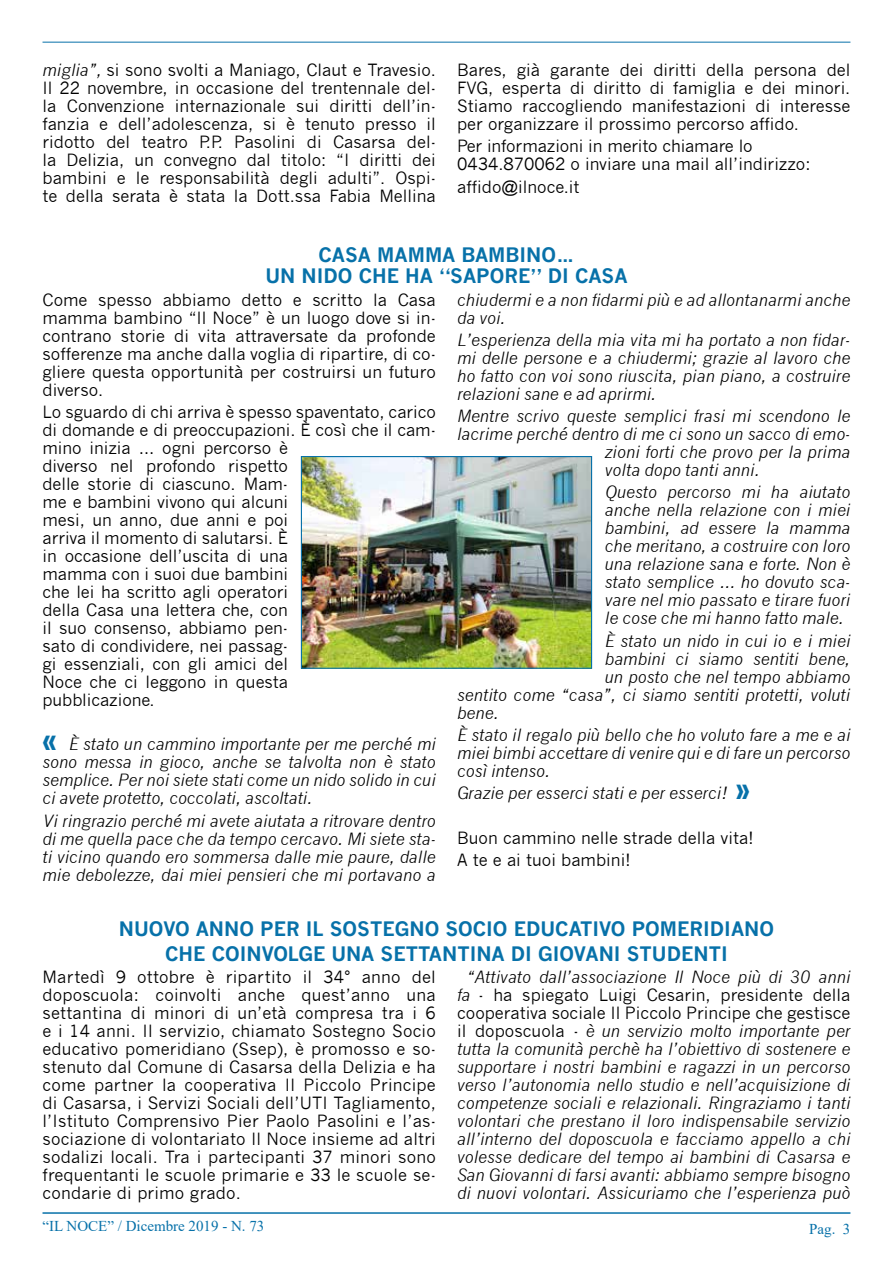
<style>
.page{position:relative;width:893px;height:1263px;background:#fff}
.page>*{position:absolute;margin:0;border:0;box-sizing:border-box;transform-origin:0 0}
.t1{font:700 19.5px/21px "News Gothic";color:#0771a9;text-align:center}
.t2{font:16.5px/18px "News Gothic";letter-spacing:-.005em;color:#000;text-align:justify}
.t3{font:italic 16.5px/18px "News Gothic";color:#000;text-align:justify}
.t4{font:15px "Times New Roman";color:#0771a9}
.s1{font-style:italic}
.s2{font-weight:700;font-style:normal;font-size:27px;color:#0771a9}
.s3{font-style:normal}
</style>
<div class="page">
<hr style="left:43px;top:42px;width:807px;height:1px;background:#0771a9">
<hr style="left:43px;top:1212px;width:807px;height:2px;background:#0771a9">
<img style="left:303px;top:458px;width:287px;height:209px">
<div style="left:301px;top:456px;width:291px;height:213px;border:1px solid #0771a9"></div>
<p class="t2" style="left:43px;top:61px;width:395px"><span class="s1">miglia”,</span> si sono svolti a Maniago, Claut e Travesio.<br>Il 22 novembre, in occasione del trentennale del&shy;la Convenzione internazionale sui diritti dell’in&shy;fanzia e dell’adolescenza, si è tenuto presso il ridotto del teatro P.P. Pasolini di Casarsa del&shy;la Delizia, un convegno dal titolo: “I diritti dei bambini e le responsabilità degli adulti”. Ospi&shy;te della serata è stata la Dott.ssa Fabia Mellina</p>
<p class="t2" style="left:457px;top:61px;width:395px">Bares, già garante dei diritti della persona del FVG, esperta di diritto di famiglia e dei minori.<br>Stiamo raccogliendo manifestazioni di interesse per organizzare il prossimo percorso affido.</p>
<p class="t2" style="left:457px;top:137px;width:355px">Per informazioni in merito chiamare lo<br>0434.870062 o inviare una mail all’indirizzo:</p>
<p class="t2" style="left:457px;top:178px;width:124px">affido@ilnoce.it</p>
<p class="t1" style="left:265px;top:244px;width:364px">CASA MAMMA BAMBINO…<br>UN NIDO CHE HA “SAPORE” DI CASA</p>
<p class="t2" style="left:43px;top:291px;width:395px">Come spesso abbiamo detto e scritto la Casa mamma bambino “Il Noce” è un luogo dove si in&shy;contrano storie di vita attraversate da profonde sofferenze ma anche dalla voglia di ripartire, di co&shy;gliere questa opportunità per costruirsi un futuro diverso.</p>
<p class="t2" style="left:43px;top:403px;width:395px;text-align:left">Lo sguardo di chi arriva è spesso spaventato, carico di domande e di preoccupazioni. È così che il cam&shy;mino inizia … ogni percorso è<br>diverso nel profondo rispetto<br>delle storie di ciascuno. Mam-<br>me e bambini vivono qui alcuni<br>mesi, un anno, due anni e poi<br>arriva il momento di salutarsi. È<br>in occasione dell’uscita di una<br>mamma con i suoi due bambini<br>che lei ha scritto agli operatori<br>della Casa una lettera che, con<br>il suo consenso, abbiamo pen-<br>sato di condividere, nei passag-<br>gi essenziali, con gli amici del<br>Noce che ci leggono in questa<br>pubblicazione.</p>
<p class="t3" style="left:43px;top:735px;width:395px"><span class="s2">«</span> È stato un cammino importante per me perché mi sono messa in gioco, anche se talvolta non è stato semplice. Per noi siete stati come un nido solido in cui ci avete protetto, coccolati, ascoltati.</p>
<p class="t3" style="left:43px;top:811px;width:395px">Vi ringrazio perché mi avete aiutata a ritrovare dentro di me quella pace che da tempo cercavo. Mi siete sta&shy;ti vicino quando ero sommersa dalle mie paure, dalle mie debolezze, dai miei pensieri che mi portavano a</p>
<p class="t3" style="left:457px;top:290px;width:395px">chiudermi e a non fidarmi più e ad allontanarmi anche da voi.</p>
<p class="t3" style="left:457px;top:331px;width:395px">L’esperienza della mia vita mi ha portato a non fidar&shy;mi delle persone e a chiudermi; grazie al lavoro che ho fatto con voi sono riuscita, pian piano, a costruire relazioni sane e ad aprirmi.</p>
<p class="t3" style="left:457px;top:407px;width:395px">Mentre scrivo queste semplici frasi mi scendono le</p>
<p class="t3" style="left:457px;top:425px;width:395px">lacrime perché dentro di me ci sono un sacco di emo-</p>
<p class="t3" style="left:605px;top:443px;width:247px">zioni forti che provo per la prima</p>
<p class="t3" style="left:605px;top:461px;width:156px">volta dopo tanti anni.</p>
<p class="t3" style="left:605px;top:483px;width:247px">Questo percorso mi ha aiutato anche nella relazione con i miei bambini, ad essere la mamma che meritano, a costruire con loro una relazione sana e forte. Non è stato semplice … ho dovuto sca&shy;vare nel mio passato e tirare fuori le cose che mi hanno fatto male.</p>
<p class="t3" style="left:605px;top:632px;width:247px">È stato un nido in cui io e i miei</p>
<p class="t3" style="left:605px;top:650px;width:247px">bambini ci siamo sentiti bene,</p>
<p class="t3" style="left:605px;top:668px;width:247px">un posto che nel tempo abbiamo</p>
<p class="t3" style="left:457px;top:686px;width:395px">sentito come “casa”, ci siamo sentiti protetti, voluti</p>
<p class="t3" style="left:457px;top:704px;width:43px">bene.</p>
<p class="t3" style="left:457px;top:726px;width:395px">È stato il regalo più bello che ho voluto fare a me e ai miei bimbi accettare di venire qui e di fare un percorso così intenso.</p>
<p class="t3" style="left:457px;top:784px;width:294px">Grazie per esserci stati e per esserci! <span class="s2">»</span></p>
<p class="t2" style="left:457px;top:826px;width:298px;line-height:22.2px">Buon cammino nelle strade della vita!<br>A te e ai tuoi bambini!</p>
<p class="t1" style="left:119px;top:916px;width:657px;line-height:25.2px">NUOVO ANNO PER IL SOSTEGNO SOCIO EDUCATIVO POMERIDIANO<br>CHE COINVOLGE UNA SETTANTINA DI GIOVANI STUDENTI</p>
<p class="t2" style="left:43px;top:968px;width:395px">Martedì 9 ottobre è ripartito il 34° anno del doposcuola: coinvolti anche quest’anno una settantina di minori di un’età compresa tra i 6 e i 14 anni. Il servizio, chiamato Sostegno Socio educativo pomeridiano (Ssep), è promosso e so&shy;stenuto dal Comune di Casarsa della Delizia e ha come partner la cooperativa Il Piccolo Principe di Casarsa, i Servizi Sociali dell’UTI Tagliamento, l’Istituto Comprensivo Pier Paolo Pasolini e l’as&shy;sociazione di volontariato Il Noce insieme ad altri sodalizi locali. Tra i partecipanti 37 minori sono frequentanti le scuole primarie e 33 le scuole se&shy;condarie di primo grado.</p>
<p class="t3" style="left:457px;top:968px;width:395px;text-align:center">“Attivato dall’associazione Il Noce più di 30 anni fa <span class="s3">- ha spiegato Luigi Cesarin, presidente della cooperativa sociale Il Piccolo Principe che gestisce il doposcuola -</span> è un servizio molto importante per tutta la comunità perchè ha l’obiettivo di sostenere e supportare i nostri bambini e ragazzi in un percorso verso l’autonomia nello studio e nell’acquisizione di competenze sociali e relazionali. Ringraziamo i tanti volontari che prestano il loro indispensabile servizio all’interno del doposcuola e facciamo appello a chi volesse dedicare del tempo ai bambini di Casarsa e San Giovanni di farsi avanti: abbiamo sempre bisogno di nuovi volontari. Assicuriamo che l’esperienza può</p>
<p class="t4" style="left:43px;top:1215px;width:223px">“IL NOCE” / Dicembre 2019 - N. 73</p>
<p class="t4" style="left:809px;top:1218px;width:43px">Pag. 3</p>
</div>
